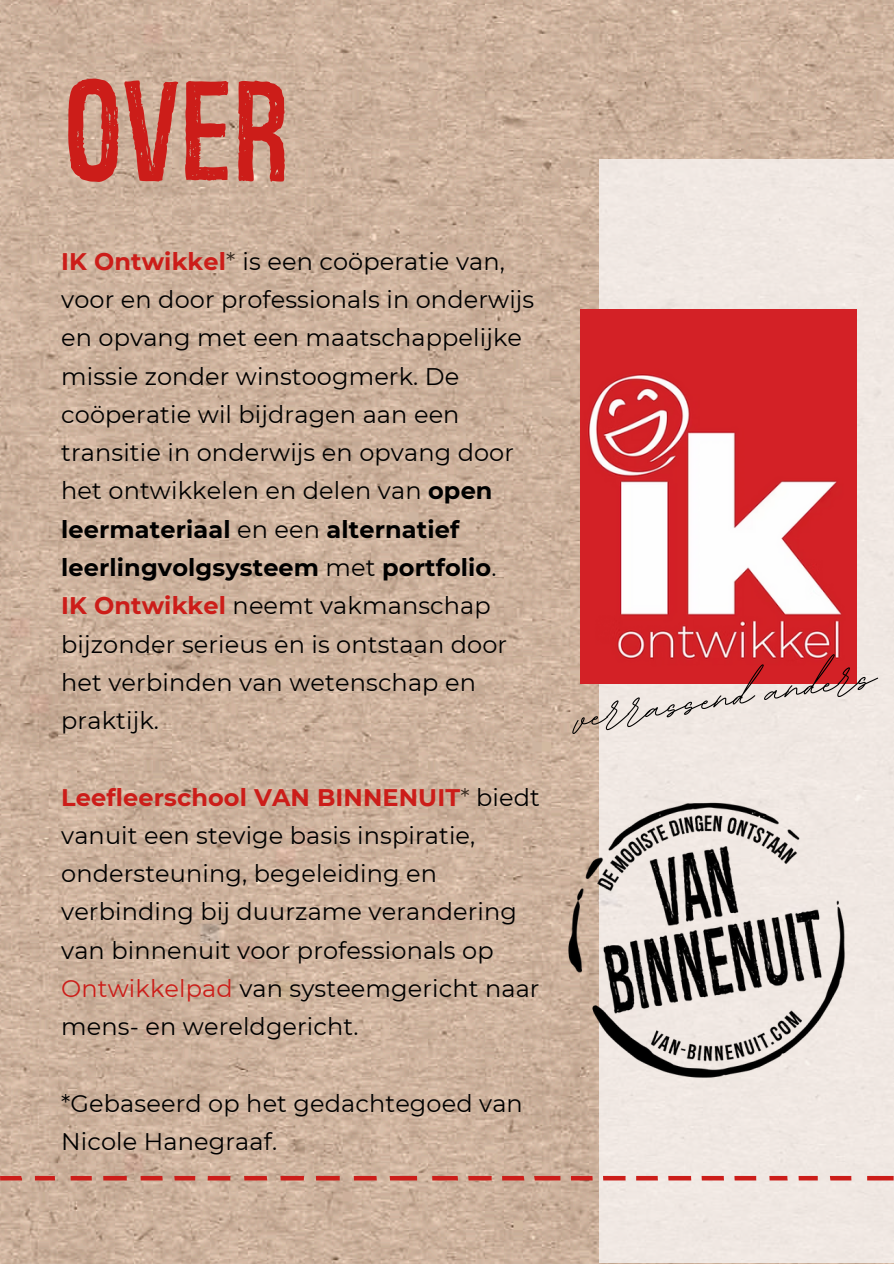
<style>
.page{position:relative;width:894px;height:1264px;background:#fff}
.page>*{position:absolute;margin:0;border:0;box-sizing:border-box;transform-origin:0 0}
.t1{font:136.5px "Redgar";color:#cc1d19}
.t2{font:700 69px "BD Script";color:#000}
.t3{font:24px/38.2px "Montserrat";letter-spacing:.005em;color:#000}
.s1{font-weight:700;color:#cc1d19}
.s2{color:#392c22}
.s3{font-weight:700}
.s4{color:#cc1d19}
</style>
<div class="page">
<img style="left:0;top:0;width:893px;height:1263px">
<div style="left:599px;top:160px;width:294px;height:1102px;background:#f0e8e3"></div>
<img style="left:580px;top:310px;width:276px;height:373px">
<img style="left:556px;top:786px;width:308px;height:307px">
<svg style="left:0;top:1175px;width:22px;height:5px"></svg>
<svg style="left:35px;top:1175px;width:20px;height:5px"></svg>
<svg style="left:103px;top:1175px;width:24px;height:5px"></svg>
<svg style="left:140px;top:1175px;width:23px;height:5px"></svg>
<svg style="left:174px;top:1175px;width:21px;height:5px"></svg>
<svg style="left:207px;top:1175px;width:23px;height:5px"></svg>
<svg style="left:244px;top:1175px;width:23px;height:5px"></svg>
<svg style="left:316px;top:1175px;width:23px;height:5px"></svg>
<svg style="left:353px;top:1175px;width:23px;height:5px"></svg>
<svg style="left:389px;top:1175px;width:28px;height:5px"></svg>
<svg style="left:432px;top:1175px;width:26px;height:5px"></svg>
<svg style="left:502px;top:1175px;width:22px;height:5px"></svg>
<svg style="left:534px;top:1175px;width:26px;height:5px"></svg>
<svg style="left:570px;top:1175px;width:22px;height:5px"></svg>
<svg style="left:636px;top:1175px;width:21px;height:5px"></svg>
<svg style="left:668px;top:1175px;width:23px;height:5px"></svg>
<svg style="left:701px;top:1175px;width:22px;height:5px"></svg>
<svg style="left:734px;top:1175px;width:22px;height:5px"></svg>
<svg style="left:798px;top:1175px;width:19px;height:5px"></svg>
<svg style="left:829px;top:1175px;width:22px;height:5px"></svg>
<svg style="left:867px;top:1175px;width:26px;height:5px"></svg>
<svg style="left:769px;top:1175px;width:18px;height:5px"></svg>
<svg style="left:603px;top:1175px;width:22px;height:5px"></svg>
<svg style="left:468px;top:1175px;width:23px;height:5px"></svg>
<svg style="left:280px;top:1175px;width:24px;height:5px"></svg>
<svg style="left:71px;top:1175px;width:21px;height:5px"></svg>
<p class="t1" style="left:61px;top:78px;width:230px">OVER</p>
<p class="t3" style="left:61px;top:242px;width:474px"><span class="s1">IK Ontwikkel</span><span class="s2">*</span> is een coöperatie van, voor en door professionals in onderwijs en opvang met een maatschappelijke missie zonder winstoogmerk. De coöperatie wil bijdragen aan een transitie in onderwijs en opvang door het ontwikkelen en delen van <span class="s3">open leermateriaal</span> en een <span class="s3">alternatief leerlingvolgsysteem</span> met <span class="s3">portfolio</span>.</p>
<p class="t3" style="left:61px;top:586px;width:447px"><span class="s1">IK Ontwikkel</span> neemt vakmanschap bijzonder serieus en is ontstaan door het verbinden van wetenschap en praktijk.</p>
<p class="t3" style="left:61px;top:778px;width:480px"><span class="s1">Leefleerschool VAN BINNENUIT</span><span class="s2">*</span> biedt vanuit een stevige basis inspiratie, ondersteuning, begeleiding en verbinding bij duurzame verandering van binnenuit voor professionals op <span class="s4">Ontwikkelpad</span> van systeemgericht naar mens- en wereldgericht.</p>
<p class="t3" style="left:61px;top:1084px;width:463px">*Gebaseerd op het gedachtegoed van<br>Nicole Hanegraaf.</p>
<h1 class="t2" style="left:569px;top:673px;width:304px;rotate:-8deg">verrassend anders</h1>
</div>
